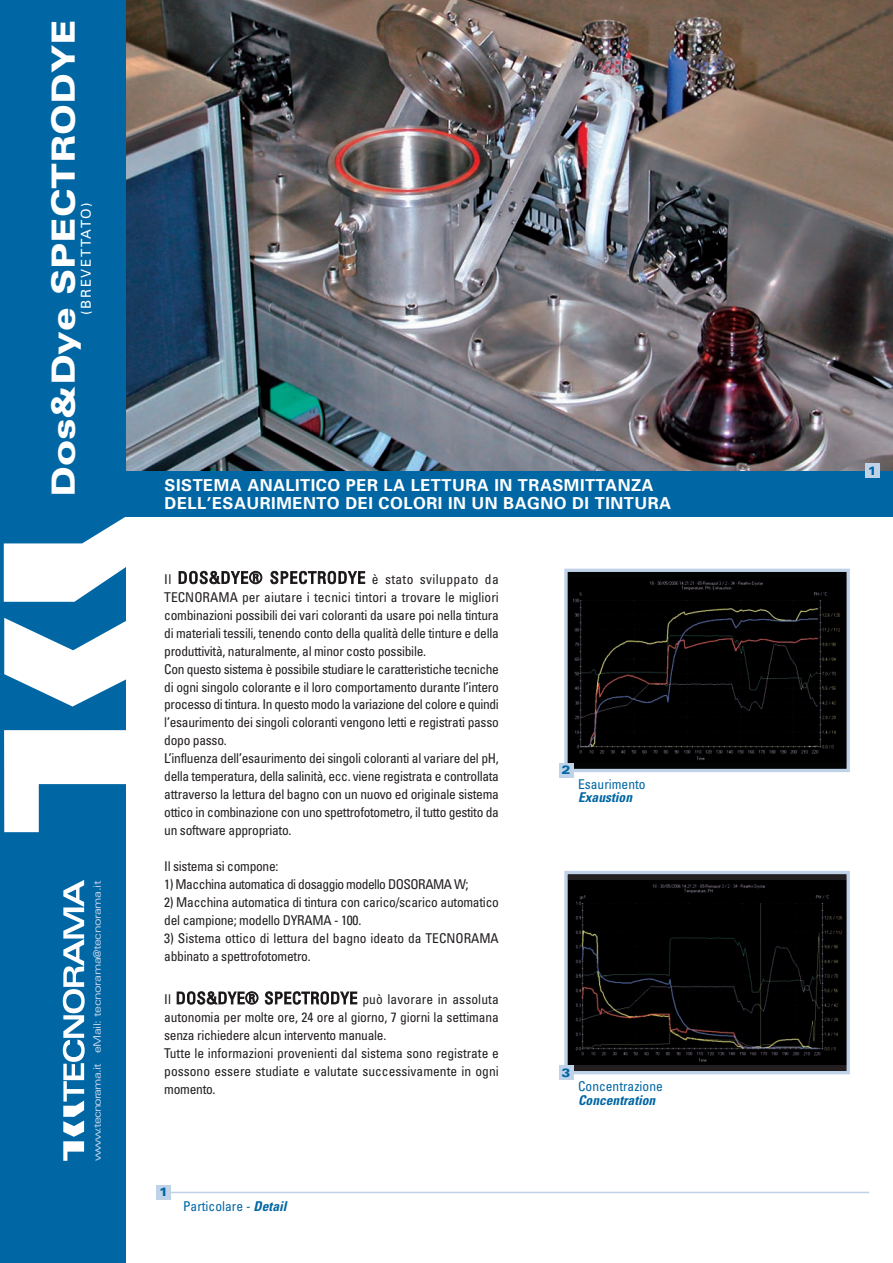
<style>
.page{position:relative;width:893px;height:1263px;background:#fff}
.page>*{position:absolute;margin:0;border:0;box-sizing:border-box;transform-origin:0 0}
.t1{font:900 expanded 31.95px "Univers";color:#fff}
.t2{font:700 16.5px/18.3px "Univers";letter-spacing:.03em;color:#fff}
.t3{font:condensed 13.5px/18px "Univers";letter-spacing:-.02em;color:#231f20}
.t4{font:condensed 13.5px/18px "Univers";color:#231f20}
.t5{font:condensed 13.5px "Univers";color:#0066a4}
.t6{font:italic 700 condensed 13.5px "Univers";color:#0066a4}
.t7{font:13.5px "Univers";letter-spacing:.11em;color:#fff}
.t8{font:900 expanded 12px "Univers";color:#0066a4}
.t9{font:expanded 10.2px "Univers";letter-spacing:-.04em;color:#c0d2e8}
.s1{font-size:16.5px;color:#020404}
.s2{font-weight:700;font-style:italic}
</style>
<div class="page">
<img style="left:126px;top:0;width:766px;height:471px">
<div style="left:1px;top:0;width:125px;height:1262px;background:#0066a4"></div>
<svg style="left:4px;top:730px;width:122px;height:102px"></svg>
<svg style="left:4px;top:618px;width:122px;height:88px"></svg>
<svg style="left:4px;top:517px;width:122px;height:85px"></svg>
<svg style="left:63px;top:880px;width:22px;height:281px"></svg>
<div style="left:116px;top:471px;width:776px;height:46px;background:#0066a4"></div>
<div style="left:157px;top:1185px;width:14px;height:15px;background:#c0d2e8"></div>
<hr style="left:169px;top:1192px;width:700px;height:1px;background:#c0d2e8">
<div style="left:865px;top:464px;width:15px;height:14px;background:#c0d2e8"></div>
<div style="left:566px;top:872px;width:282px;height:201px;background:#231f20"></div>
<img style="left:569px;top:880px;width:277px;height:184px">
<div style="left:564px;top:871px;width:286px;height:203px;border:3px solid #c0d2e8"></div>
<div style="left:559px;top:1065px;width:14px;height:15px;background:#c0d2e8"></div>
<div style="left:566px;top:570px;width:282px;height:200px;background:#020404"></div>
<img style="left:573px;top:581px;width:268px;height:179px">
<div style="left:564px;top:569px;width:286px;height:203px;border:3px solid #c0d2e8"></div>
<div style="left:559px;top:763px;width:14px;height:15px;background:#c0d2e8"></div>
<h1 class="t1" style="left:52px;top:497px;width:480px;rotate:-90deg">Dos&amp;Dye SPECTRODYE</h1>
<p class="t7" style="left:81px;top:315px;width:114px;rotate:-90deg">(BREVETTATO)</p>
<p class="t9" style="left:93px;top:1161px;width:282px;rotate:-90deg">www.tecnorama.it eMail: tecnorama@tecnorama.it</p>
<p class="t2" style="left:165px;top:478px;width:508px">SISTEMA ANALITICO PER LA LETTURA IN TRASMITTANZA<br>DELL’ESAURIMENTO DEI COLORI IN UN BAGNO DI TINTURA</p>
<p class="t3" style="left:164px;top:571px;width:336px">Il <span class="s1">DOS&amp;DYE® SPECTRODYE</span> è stato sviluppato da TECNORAMA per aiutare i tecnici tintori a trovare le migliori combinazioni possibili dei vari coloranti da usare poi nella tintura di materiali tessili, tenendo conto della qualità delle tinture e della produttività, naturalmente, al minor costo possibile.<br>Con questo sistema è possibile studiare le caratteristiche tecniche di ogni singolo colorante e il loro comportamento durante l’intero processo di tintura. In questo modo la variazione del colore e quindi l’esaurimento dei singoli coloranti vengono letti e registrati passo dopo passo.<br>L’influenza dell’esaurimento dei singoli coloranti al variare del pH, della temperatura, della salinità, ecc. viene registrata e controllata attraverso la lettura del bagno con un nuovo ed originale sistema ottico in combinazione con uno spettrofotometro, il tutto gestito da un software appropriato.</p>
<p class="t3" style="left:164px;top:859px;width:116px">Il sistema si compone:</p>
<p class="t3" style="left:164px;top:877px;width:306px">1) Macchina automatica di dosaggio modello DOSORAMA W;</p>
<p class="t3" style="left:164px;top:895px;width:336px">2) Macchina automatica di tintura con carico/scarico automatico del campione; modello DYRAMA - 100.</p>
<p class="t4" style="left:164px;top:931px;width:336px">3) Sistema ottico di lettura del bagno ideato da TECNORAMA abbinato a spettrofotometro.</p>
<p class="t3" style="left:164px;top:991px;width:336px">Il <span class="s1">DOS&amp;DYE® SPECTRODYE</span> può lavorare in assoluta autonomia per molte ore, 24 ore al giorno, 7 giorni la settimana senza richiedere alcun intervento manuale.<br>Tutte le informazioni provenienti dal sistema sono registrate e possono essere studiate e valutate successivamente in ogni momento.</p>
<p class="t8" style="left:159px;top:1187px;width:10px">1</p>
<p class="t5" style="left:183px;top:1201px;width:108px">Particolare - <span class="s2">Detail</span></p>
<p class="t8" style="left:561px;top:766px;width:10px">2</p>
<p class="t5" style="left:578px;top:779px;width:69px">Esaurimento</p>
<p class="t6" style="left:578px;top:793px;width:58px">Exaustion</p>
<p class="t8" style="left:561px;top:1068px;width:10px">3</p>
<p class="t5" style="left:578px;top:1081px;width:86px">Concentrazione</p>
<p class="t6" style="left:578px;top:1095px;width:81px">Concentration</p>
<p class="t8" style="left:868px;top:466px;width:10px">1</p>
</div>
